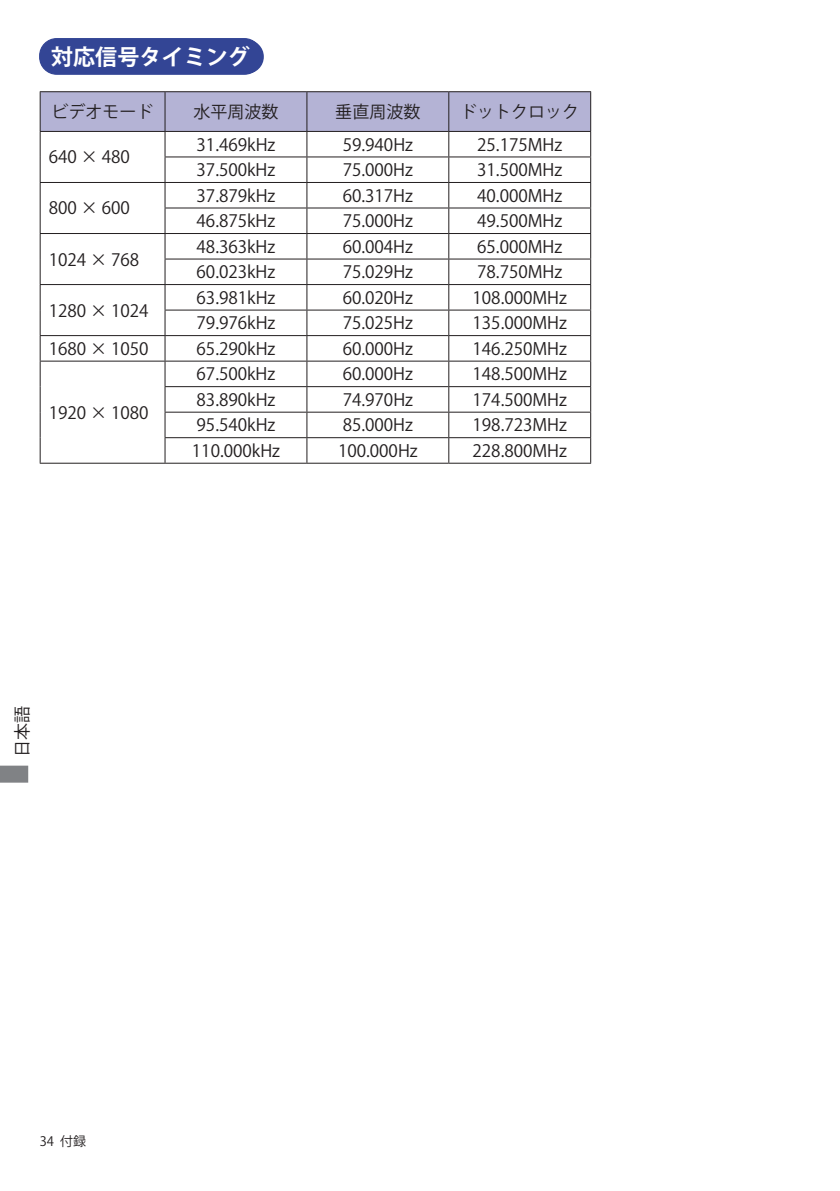
<style>
.page{position:relative;width:840px;height:1191px;background:#fff}
.page>*{position:absolute;margin:0;border:0;box-sizing:border-box;transform-origin:0 0}
.t1{font:700 22px "Koz Go Pro";letter-spacing:.005em;color:#fff}
.t2{font:17px "Koz Go Pro";color:#231f20}
.t3{font:13px "Koz Go Pro";color:#231f20}
</style>
<div class="page">
<svg style="left:0;top:765px;width:28px;height:17px"></svg>
<div style="left:40px;top:39px;width:221px;height:35px;background:#334595;border-radius:17px"></div>
<div style="left:39px;top:38px;width:223px;height:37px;border:1px solid #334595;border-radius:17px"></div>
<hr style="left:40px;top:91px;width:125px;height:1px;background:#231f20">
<hr style="left:165px;top:91px;width:142px;height:1px;background:#231f20">
<hr style="left:307px;top:91px;width:141px;height:1px;background:#231f20">
<hr style="left:448px;top:91px;width:142px;height:1px;background:#231f20">
<svg style="left:40px;top:92px;width:551px;height:371px"></svg>
<hr style="left:40px;top:463px;width:125px;height:1px;background:#231f20">
<hr style="left:165px;top:463px;width:142px;height:1px;background:#231f20">
<hr style="left:307px;top:463px;width:141px;height:1px;background:#231f20">
<hr style="left:448px;top:463px;width:142px;height:1px;background:#231f20">
<p class="t1" style="left:51px;top:43px;width:200px">対応信号タイミング</p>
<p class="t2" style="left:51px;top:101px;width:103px">ビデオモード</p>
<p class="t2" style="left:193px;top:101px;width:87px">水平周波数</p>
<p class="t2" style="left:335px;top:101px;width:86px">垂直周波数</p>
<p class="t2" style="left:460px;top:101px;width:121px">ドットクロック</p>
<p class="t2" style="left:49px;top:146px;width:83px">640 × 480</p>
<p class="t2" style="left:196px;top:133px;width:80px">31.469kHz</p>
<p class="t2" style="left:342px;top:133px;width:72px">59.940Hz</p>
<p class="t2" style="left:477px;top:133px;width:86px">25.175MHz</p>
<p class="t2" style="left:196px;top:159px;width:80px">37.500kHz</p>
<p class="t2" style="left:342px;top:159px;width:72px">75.000Hz</p>
<p class="t2" style="left:477px;top:159px;width:86px">31.500MHz</p>
<p class="t2" style="left:49px;top:197px;width:83px">800 × 600</p>
<p class="t2" style="left:49px;top:248px;width:92px">1024 × 768</p>
<p class="t2" style="left:49px;top:299px;width:101px">1280 × 1024</p>
<p class="t2" style="left:196px;top:184px;width:80px">37.879kHz</p>
<p class="t2" style="left:342px;top:184px;width:72px">60.317Hz</p>
<p class="t2" style="left:477px;top:184px;width:86px">40.000MHz</p>
<p class="t2" style="left:196px;top:210px;width:80px">46.875kHz</p>
<p class="t2" style="left:342px;top:210px;width:72px">75.000Hz</p>
<p class="t2" style="left:477px;top:210px;width:86px">49.500MHz</p>
<p class="t2" style="left:196px;top:235px;width:80px">48.363kHz</p>
<p class="t2" style="left:342px;top:235px;width:72px">60.004Hz</p>
<p class="t2" style="left:477px;top:235px;width:86px">65.000MHz</p>
<p class="t2" style="left:196px;top:261px;width:80px">60.023kHz</p>
<p class="t2" style="left:342px;top:261px;width:72px">75.029Hz</p>
<p class="t2" style="left:477px;top:261px;width:86px">78.750MHz</p>
<p class="t2" style="left:196px;top:286px;width:80px">63.981kHz</p>
<p class="t2" style="left:342px;top:286px;width:72px">60.020Hz</p>
<p class="t2" style="left:472px;top:286px;width:96px">108.000MHz</p>
<p class="t2" style="left:196px;top:312px;width:80px">79.976kHz</p>
<p class="t2" style="left:342px;top:312px;width:72px">75.025Hz</p>
<p class="t2" style="left:472px;top:312px;width:96px">135.000MHz</p>
<p class="t2" style="left:49px;top:337px;width:101px">1680 × 1050</p>
<p class="t2" style="left:196px;top:337px;width:80px">65.290kHz</p>
<p class="t2" style="left:342px;top:337px;width:72px">60.000Hz</p>
<p class="t2" style="left:472px;top:337px;width:96px">146.250MHz</p>
<p class="t2" style="left:49px;top:401px;width:101px">1920 × 1080</p>
<p class="t2" style="left:196px;top:363px;width:80px">67.500kHz</p>
<p class="t2" style="left:342px;top:363px;width:72px">60.000Hz</p>
<p class="t2" style="left:472px;top:363px;width:96px">148.500MHz</p>
<p class="t2" style="left:196px;top:388px;width:80px">83.890kHz</p>
<p class="t2" style="left:342px;top:388px;width:72px">74.970Hz</p>
<p class="t2" style="left:472px;top:388px;width:96px">174.500MHz</p>
<p class="t2" style="left:196px;top:414px;width:80px">95.540kHz</p>
<p class="t2" style="left:342px;top:414px;width:72px">85.000Hz</p>
<p class="t2" style="left:472px;top:414px;width:96px">198.723MHz</p>
<p class="t2" style="left:192px;top:440px;width:90px">110.000kHz</p>
<p class="t2" style="left:338px;top:440px;width:81px">100.000Hz</p>
<p class="t2" style="left:472px;top:440px;width:96px">228.800MHz</p>
<p class="t2" style="left:11px;top:757px;width:52px;rotate:-90deg">日本語</p>
<p class="t3" style="left:40px;top:1132px;width:48px">34 付録</p>
</div>
